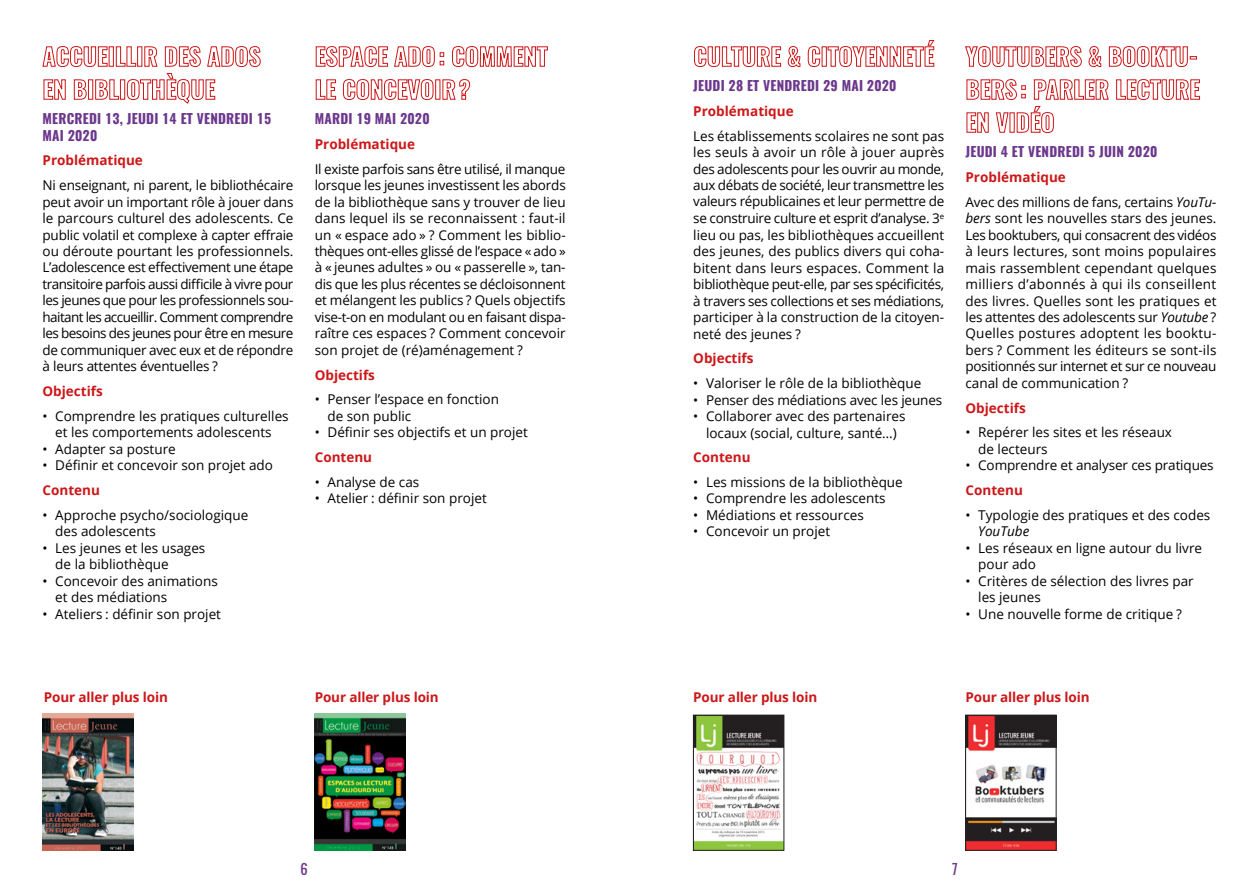
<style>
.page{position:relative;width:1259px;height:893px;background:#fff}
.page>*{position:absolute;margin:0;border:0;box-sizing:border-box;transform-origin:0 0}
.t1{font:13.5px/16.5px "Open Sans";color:#000}
.t2{font:700 13.5px "Open Sans";color:#cd1719}
.t3{font:700 13.5px/16.5px "Oswald";letter-spacing:.015em;color:#6c388d}
.t4{font:italic 13.5px "Open Sans";color:#000}
.t5{font:13.5px "Oswald";color:#6c388d}
.s1{font-weight:700;color:#cd1719}
.s2{font-style:italic}
</style>
<div class="page">
<img style="left:43px;top:713px;width:90px;height:137px">
<img style="left:315px;top:714px;width:90px;height:136px">
<img style="left:695px;top:717px;width:87px;height:131px">
<div style="left:693px;top:715px;width:91px;height:135px;border:1px solid #231f20"></div>
<img style="left:967px;top:717px;width:87px;height:131px">
<div style="left:965px;top:715px;width:91px;height:135px;border:1px solid #231f20"></div>
<svg style="left:42px;top:46px;width:66px;height:21px"></svg>
<div style="left:109px;top:46px;width:5px;height:21px;border:1px solid #cd1719"></div>
<svg style="left:116px;top:46px;width:20px;height:21px"></svg>
<div style="left:137px;top:46px;width:5px;height:21px;border:1px solid #cd1719"></div>
<svg style="left:144px;top:46px;width:14px;height:21px"></svg>
<svg style="left:165px;top:46px;width:36px;height:21px"></svg>
<svg style="left:207px;top:46px;width:54px;height:21px"></svg>
<svg style="left:43px;top:79px;width:23px;height:21px"></svg>
<svg style="left:74px;top:79px;width:13px;height:21px"></svg>
<div style="left:88px;top:79px;width:5px;height:21px;border:1px solid #cd1719"></div>
<svg style="left:95px;top:79px;width:24px;height:21px"></svg>
<div style="left:120px;top:79px;width:5px;height:21px;border:1px solid #cd1719"></div>
<svg style="left:127px;top:73px;width:88px;height:31px"></svg>
<svg style="left:315px;top:46px;width:73px;height:21px"></svg>
<svg style="left:394px;top:46px;width:50px;height:21px"></svg>
<svg style="left:452px;top:46px;width:96px;height:21px"></svg>
<svg style="left:315px;top:79px;width:21px;height:21px"></svg>
<svg style="left:343px;top:79px;width:91px;height:21px"></svg>
<div style="left:435px;top:79px;width:5px;height:21px;border:1px solid #cd1719"></div>
<svg style="left:442px;top:79px;width:28px;height:21px"></svg>
<svg style="left:694px;top:46px;width:87px;height:21px"></svg>
<svg style="left:787px;top:46px;width:13px;height:21px"></svg>
<svg style="left:807px;top:46px;width:13px;height:21px"></svg>
<svg style="left:827px;top:40px;width:108px;height:27px"></svg>
<svg style="left:965px;top:46px;width:117px;height:21px"></svg>
<svg style="left:1088px;top:46px;width:13px;height:21px"></svg>
<svg style="left:1108px;top:46px;width:88px;height:21px"></svg>
<svg style="left:966px;top:79px;width:59px;height:21px"></svg>
<svg style="left:1033px;top:79px;width:76px;height:21px"></svg>
<svg style="left:1116px;top:79px;width:84px;height:21px"></svg>
<svg style="left:966px;top:112px;width:23px;height:21px"></svg>
<svg style="left:995px;top:112px;width:14px;height:21px"></svg>
<svg style="left:1016px;top:106px;width:38px;height:27px"></svg>
<p class="t3" style="left:43px;top:111px;width:230px">MERCREDI 13, JEUDI 14 ET VENDREDI 15<br>MAI 2020</p>
<p class="t2" style="left:43px;top:151px;width:102px">Problématique</p>
<p class="t1" style="left:43px;top:176px;width:252px;text-align:justify">Ni enseignant, ni parent, le bibliothécaire peut avoir un important rôle à jouer dans le parcours culturel des adolescents. Ce public volatil et complexe à capter effraie ou déroute pourtant les professionnels.<br>L’adolescence est effectivement une étape transitoire parfois aussi difficile à vivre pour les jeunes que pour les professionnels sou&shy;haitant les accueillir. Comment comprendre les besoins des jeunes pour être en mesure de communiquer avec eux et de répondre à leurs attentes éventuelles ?</p>
<p class="t2" style="left:43px;top:382px;width:62px">Objectifs</p>
<p class="t1" style="left:43px;top:407px;width:248px;text-align:center">• Comprendre les pratiques culturelles et les comportements adolescents</p>
<p class="t1" style="left:43px;top:440px;width:135px">• Adapter sa posture</p>
<p class="t1" style="left:43px;top:457px;width:232px">• Définir et concevoir son projet ado</p>
<p class="t2" style="left:43px;top:481px;width:59px">Contenu</p>
<p class="t1" style="left:55px;top:506px;width:195px;text-indent:-13px">• Approche psycho/sociologique des adolescents</p>
<p class="t1" style="left:55px;top:539px;width:152px;text-indent:-13px">• Les jeunes et les usages de la bibliothèque</p>
<p class="t1" style="left:55px;top:572px;width:164px;text-indent:-13px">• Concevoir des animations et des médiations</p>
<p class="t1" style="left:43px;top:605px;width:180px">• Ateliers : définir son projet</p>
<p class="t3" style="left:315px;top:111px;width:116px">MARDI 19 MAI 2020</p>
<p class="t2" style="left:315px;top:134px;width:102px">Problématique</p>
<p class="t1" style="left:315px;top:160px;width:252px;text-align:justify">Il existe parfois sans être utilisé, il manque lorsque les jeunes investissent les abords de la bibliothèque sans y trouver de lieu dans lequel ils se reconnaissent : faut-il un « espace ado » ? Comment les biblio&shy;thèques ont-elles glissé de l’espace « ado » à « jeunes adultes » ou « passerelle », tan&shy;dis que les plus récentes se décloisonnent et mélangent les publics ? Quels objectifs vise-t-on en modulant ou en faisant dispa&shy;raître ces espaces ? Comment concevoir son projet de (ré)aménagement ?</p>
<p class="t2" style="left:315px;top:365px;width:62px">Objectifs</p>
<p class="t1" style="left:327px;top:391px;width:173px;text-indent:-13px">• Penser l’espace en fonction de son public</p>
<p class="t1" style="left:315px;top:424px;width:215px">• Définir ses objectifs et un projet</p>
<p class="t2" style="left:315px;top:448px;width:59px">Contenu</p>
<p class="t1" style="left:315px;top:473px;width:106px">• Analyse de cas</p>
<p class="t1" style="left:315px;top:490px;width:174px">• Atelier : définir son projet</p>
<p class="t3" style="left:693px;top:78px;width:205px">JEUDI 28 ET VENDREDI 29 MAI 2020</p>
<p class="t2" style="left:693px;top:101px;width:102px">Problématique</p>
<p class="t1" style="left:693px;top:127px;width:252px;text-align:justify">Les établissements scolaires ne sont pas les seuls à avoir un rôle à jouer auprès des adolescents pour les ouvrir au monde, aux débats de société, leur transmettre les valeurs républicaines et leur permettre de se construire culture et esprit d’analyse. 3<sup>e </sup>lieu ou pas, les bibliothèques accueillent des jeunes, des publics divers qui coha&shy;bitent dans leurs espaces. Comment la bibliothèque peut-elle, par ses spécificités, à travers ses collections et ses médiations, participer à la construction de la citoyen&shy;neté des jeunes ?</p>
<p class="t2" style="left:693px;top:349px;width:62px">Objectifs</p>
<p class="t1" style="left:693px;top:374px;width:229px">• Valoriser le rôle de la bibliothèque</p>
<p class="t1" style="left:693px;top:391px;width:250px">• Penser des médiations avec les jeunes</p>
<p class="t1" style="left:693px;top:407px;width:214px;text-align:center">• Collaborer avec des partenaires locaux (social, culture, santé…)</p>
<p class="t2" style="left:693px;top:448px;width:59px">Contenu</p>
<p class="t1" style="left:693px;top:473px;width:211px">• Les missions de la bibliothèque</p>
<p class="t1" style="left:693px;top:490px;width:194px">• Comprendre les adolescents</p>
<p class="t1" style="left:693px;top:506px;width:172px">• Médiations et ressources</p>
<p class="t1" style="left:693px;top:523px;width:138px">• Concevoir un projet</p>
<p class="t3" style="left:965px;top:144px;width:193px">JEUDI 4 ET VENDREDI 5 JUIN 2020</p>
<p class="t1" style="left:965px;top:164px;width:252px;line-height:24.8px"><span class="s1">Problématique<br></span>Avec des millions de fans, certains <span class="s2">YouTu-</span></p>
<p class="t1" style="left:965px;top:209px;width:252px;text-align:justify"><span class="s2">bers</span> sont les nouvelles stars des jeunes.<br>Les booktubers, qui consacrent des vidéos à leurs lectures, sont moins populaires mais rassemblent cependant quelques milliers d’abonnés à qui ils conseillent des livres. Quelles sont les pratiques et les attentes des adolescents sur <span class="s2">Youtube</span> ?<br>Quelles postures adoptent les booktu&shy;bers ? Comment les éditeurs se sont-ils positionnés sur internet et sur ce nouveau canal de communication ?</p>
<p class="t2" style="left:965px;top:398px;width:62px">Objectifs</p>
<p class="t1" style="left:978px;top:424px;width:195px;text-indent:-13px">• Repérer les sites et les réseaux de lecteurs</p>
<p class="t1" style="left:965px;top:457px;width:250px">• Comprendre et analyser ces pratiques</p>
<p class="t2" style="left:965px;top:481px;width:59px">Contenu</p>
<p class="t1" style="left:965px;top:506px;width:246px">• Typologie des pratiques et des codes</p>
<p class="t4" style="left:978px;top:522px;width:53px">YouTube</p>
<p class="t1" style="left:978px;top:539px;width:225px;text-indent:-13px">• Les réseaux en ligne autour du livre pour ado</p>
<p class="t1" style="left:978px;top:572px;width:217px;text-indent:-13px">• Critères de sélection des livres par les jeunes</p>
<p class="t1" style="left:965px;top:605px;width:218px">• Une nouvelle forme de critique ?</p>
<p class="t2" style="left:44px;top:687px;width:125px">Pour aller plus loin</p>
<p class="t2" style="left:315px;top:687px;width:125px">Pour aller plus loin</p>
<p class="t2" style="left:693px;top:687px;width:125px">Pour aller plus loin</p>
<p class="t2" style="left:965px;top:687px;width:125px">Pour aller plus loin</p>
<p class="t5" style="left:300px;top:859px;width:9px">6</p>
<p class="t5" style="left:952px;top:859px;width:7px">7</p>
</div>
